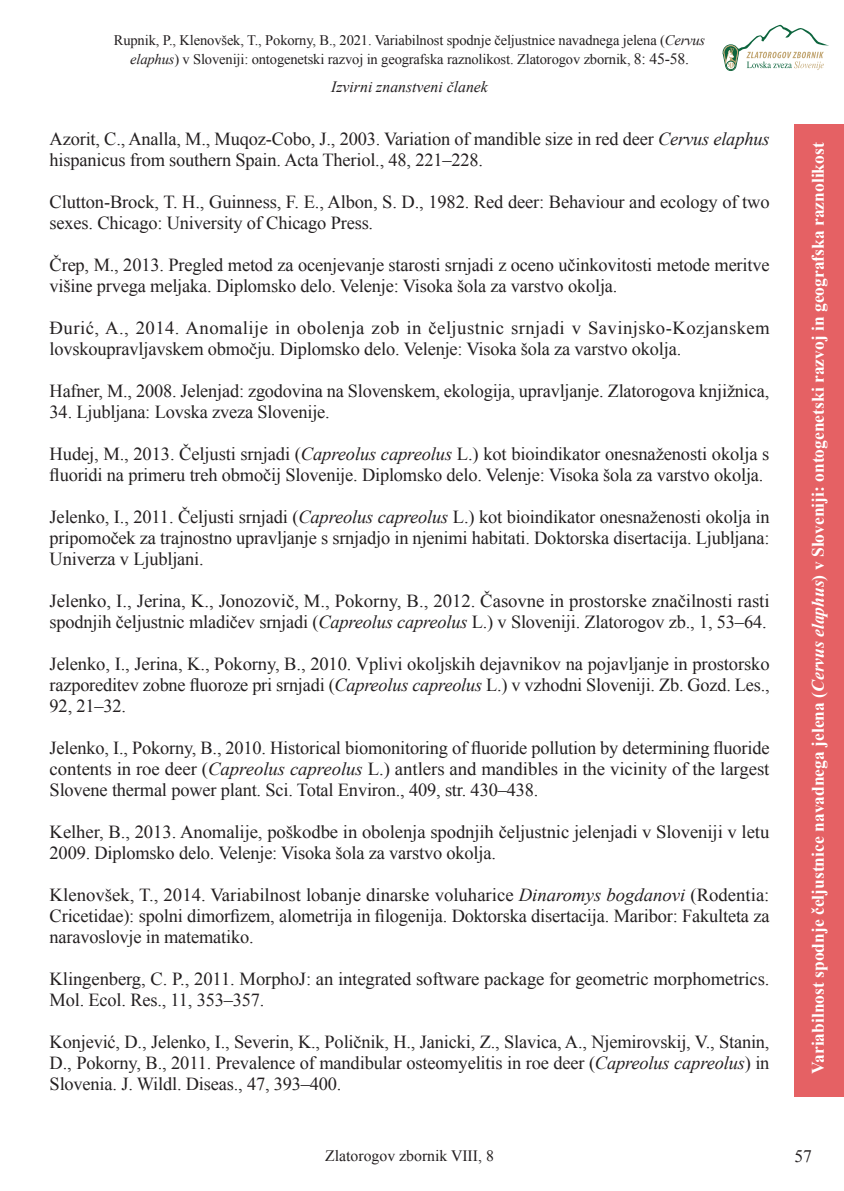
<style>
.page{position:relative;width:844px;height:1191px;background:#fff}
.page>*{position:absolute;margin:0;border:0;box-sizing:border-box;transform-origin:0 0}
.Navaden{font:18.38px/21px "Times New Roman";letter-spacing:-.01em;color:#231f20}
.t1{font:700 17.5px "Times New Roman";color:#fff}
.t2{font:17.5px "Times New Roman";color:#231f20}
.t3{font:15.75px "Times New Roman";color:#231f20}
.t4{font:italic 15.75px "Times New Roman";color:#231f20}
.t5{font:14.53px/18.9px "Times New Roman";letter-spacing:-.01em;color:#231f20;text-align:center}
.s1{font-style:italic}
.s2{font-size:15.75px}
</style>
<div class="page">
<svg style="left:722px;top:25px;width:106px;height:46px"></svg>
<div style="left:794px;top:124px;width:49px;height:972px;background:#e56164"></div>
<p class="t5" style="left:114px;top:30px;width:592px">Rupnik, P., Klenovšek, T., Pokorny, B., 2021. Variabilnost spodnje čeljustnice navadnega jelena (<span class="s1">Cervus elaphus</span>) v Sloveniji: ontogenetski razvoj in geografska raznolikost. Zlatorogov zbornik, <span class="s2">8: 45-58.</span></p>
<p class="t4" style="left:331px;top:76px;width:158px">Izvirni znanstveni članek</p>
<p class="Navaden" style="left:50px;top:128px;width:721px">Azorit, C., Analla, M., Muqoz-Cobo, J., 2003. Variation of mandible size in red deer <span class="s1">Cervus elaphus </span>hispanicus from southern Spain. Acta Theriol., 48, 221‒228.</p>
<p class="Navaden" style="left:50px;top:191px;width:721px">Clutton-Brock, T. H., Guinness, F. E., Albon, S. D., 1982. Red deer: Behaviour and ecology of two sexes. Chicago: University of Chicago Press.</p>
<p class="Navaden" style="left:50px;top:254px;width:721px">Črep, M., 2013. Pregled metod za ocenjevanje starosti srnjadi z oceno učinkovitosti metode meritve višine prvega meljaka. Diplomsko delo. Velenje: Visoka šola za varstvo okolja.</p>
<p class="Navaden" style="left:50px;top:317px;width:721px">Đurić, A., 2014. Anomalije in obolenja zob in čeljustnic srnjadi v Savinjsko-Kozjanskem lovskoupravljavskem območju. Diplomsko delo. Velenje: Visoka šola za varstvo okolja.</p>
<p class="Navaden" style="left:50px;top:380px;width:721px">Hafner, M., 2008. Jelenjad: zgodovina na Slovenskem, ekologija, upravljanje. Zlatorogova knjižnica,</p>
<p class="Navaden" style="left:50px;top:401px;width:282px">34. Ljubljana: Lovska zveza Slovenije.</p>
<p class="Navaden" style="left:50px;top:443px;width:721px">Hudej, M., 2013. Čeljusti srnjadi (<span class="s1">Capreolus capreolus</span> L.) kot bioindikator onesnaženosti okolja s fluoridi na primeru treh območij Slovenije. Diplomsko delo. Velenje: Visoka šola za varstvo okolja.</p>
<p class="Navaden" style="left:50px;top:506px;width:721px;text-align:justify">Jelenko, I., 2011. Čeljusti srnjadi (<span class="s1">Capreolus capreolus</span> L.) kot bioindikator onesnaženosti okolja in pripomoček za trajnostno upravljanje s srnjadjo in njenimi habitati. Doktorska disertacija. Ljubljana:<br>Univerza v Ljubljani.</p>
<p class="Navaden" style="left:50px;top:590px;width:721px">Jelenko, I., Jerina, K., Jonozovič, M., Pokorny, B., 2012. Časovne in prostorske značilnosti rasti spodnjih čeljustnic mladičev srnjadi (<span class="s1">Capreolus capreolus</span> L.) v Sloveniji. Zlatorogov zb., 1, 53‒64.</p>
<p class="Navaden" style="left:50px;top:653px;width:721px;text-align:justify">Jelenko, I., Jerina, K., Pokorny, B., 2010. Vplivi okoljskih dejavnikov na pojavljanje in prostorsko razporeditev zobne fluoroze pri srnjadi (<span class="s1">Capreolus capreolus</span> L.) v vzhodni Sloveniji. Zb. Gozd. Les., 92, 21‒32.</p>
<p class="Navaden" style="left:50px;top:737px;width:721px;text-align:justify">Jelenko, I., Pokorny, B., 2010. Historical biomonitoring of fluoride pollution by determining fluoride contents in roe deer (<span class="s1">Capreolus capreolus</span> L.) antlers and mandibles in the vicinity of the largest Slovene thermal power plant. Sci. Total Environ., 409, str. 430‒438.</p>
<p class="Navaden" style="left:50px;top:821px;width:721px">Kelher, B., 2013. Anomalije, poškodbe in obolenja spodnjih čeljustnic jelenjadi v Sloveniji v letu<br>2009. Diplomsko delo. Velenje: Visoka šola za varstvo okolja.</p>
<p class="Navaden" style="left:50px;top:884px;width:721px;text-align:justify">Klenovšek, T., 2014. Variabilnost lobanje dinarske voluharice <span class="s1">Dinaromys bogdanovi</span> (Rodentia:<br>Cricetidae): spolni dimorfizem, alometrija in filogenija. Doktorska disertacija. Maribor: Fakulteta za naravoslovje in matematiko.</p>
<p class="Navaden" style="left:50px;top:968px;width:721px">Klingenberg, C. P., 2011. MorphoJ: an integrated software package for geometric morphometrics.<br>Mol. Ecol. Res., 11, 353‒357.</p>
<p class="Navaden" style="left:50px;top:1031px;width:721px;text-align:justify">Konjević, D., Jelenko, I., Severin, K., Poličnik, H., Janicki, Z., Slavica, A., Njemirovskij, V., Stanin, D., Pokorny, B., 2011. Prevalence of mandibular osteomyelitis in roe deer (<span class="s1">Capreolus capreolus</span>) in Slovenia. J. Wildl. Diseas., 47, 393‒400.</p>
<p class="t3" style="left:325px;top:1145px;width:170px">Zlatorogov zbornik VIII, 8</p>
<p class="t1" style="left:805px;top:1074px;width:933px;rotate:-90deg">Variabilnost spodnje čeljustnice navadnega jelena (<span class="s1">Cervus elaphus</span>) v Sloveniji: ontogenetski razvoj in geografska raznolikost</p>
<p class="t2" style="left:794px;top:1144px;width:19px">57</p>
</div>
